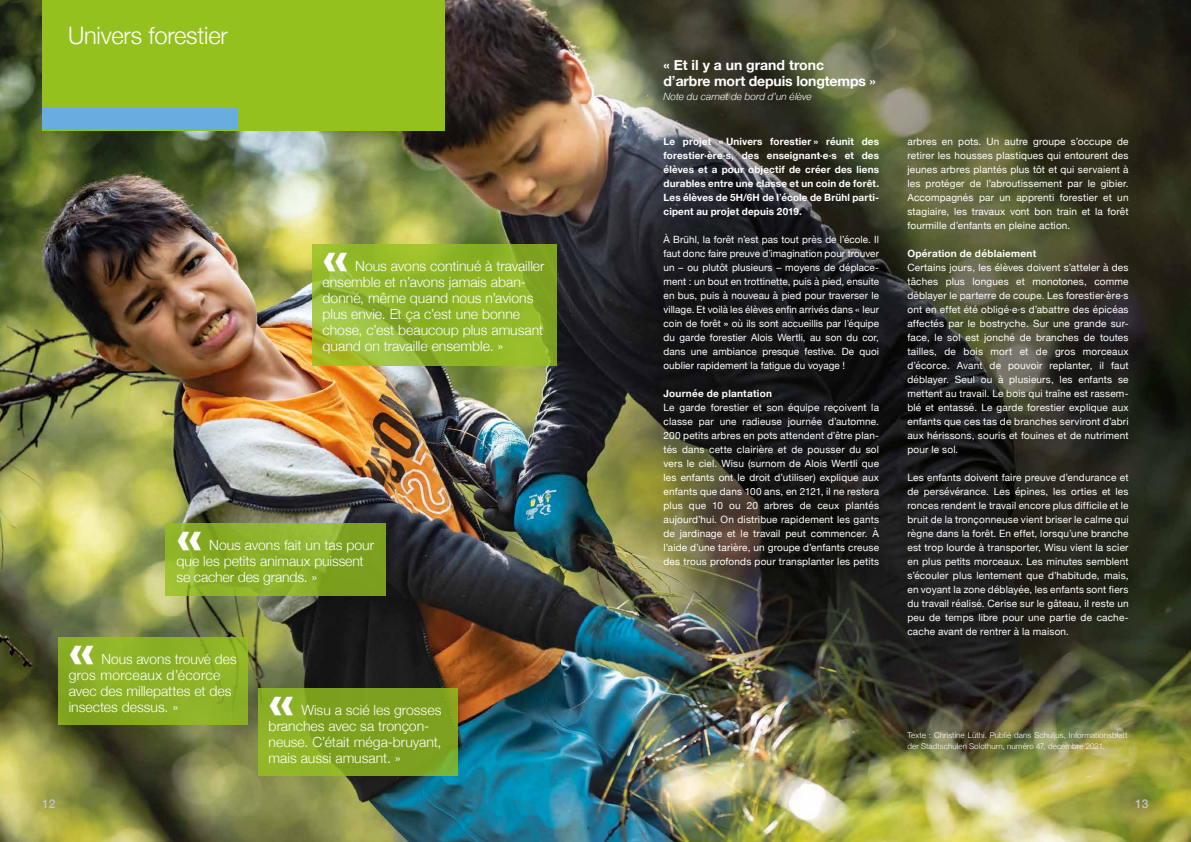
<style>
.page{position:relative;width:1191px;height:842px;background:#fff}
.page>*{position:absolute;margin:0;border:0;box-sizing:border-box;transform-origin:0 0}
.t1{font:700 48px "Univers";color:#fff}
.t2{font:300 24px "Helvetica Neue";letter-spacing:-.01em;color:#fff}
.t3{font:300 14px/16px "Helvetica Neue";color:#fff}
.t4{font:700 14px/16px "Helvetica Neue";letter-spacing:-.01em;color:#fff}
.t5{font:500 12px "Helvetica Neue";color:#c6c6c6}
.t6{font:10px/14px "Helvetica Neue";letter-spacing:.015em;color:#fff;text-align:justify}
.t7{font:700 10px/14px "Helvetica Neue";letter-spacing:.02em;color:#fff;text-align:justify}
.t8{font:italic 300 10px "Helvetica Neue";letter-spacing:.005em;color:#fff}
.t9{font:300 8px/11px "Helvetica Neue";letter-spacing:.015em;color:#fff}
.s1{font-weight:500}
</style>
<div class="page">
<img style="left:0;top:0;width:1191px;height:842px">
<div style="left:43px;top:0;width:402px;height:130px;background:#95c11f"></div>
<div style="left:43px;top:108px;width:195px;height:22px;background:#69acdf"></div>
<svg style="left:312px;top:244px;width:244px;height:122px;background:#91b62a"></svg>
<svg style="left:166px;top:523px;width:220px;height:72px;background:#89ac26"></svg>
<div style="left:58px;top:637px;width:190px;height:87px;background:linear-gradient(to right,#88ac23,#8fb428)"></div>
<svg style="left:258px;top:688px;width:200px;height:87px;background:#82a621"></svg>
<h2 class="t2" style="left:68px;top:17px;width:161px">Univers forestier</h2>
<h1 class="t1" style="left:322px;top:229px;width:28px">«</h1>
<h3 class="t3" style="left:322px;top:257px;width:224px;text-indent:33px">Nous avons continué à travailler ensemble et nʼavons jamais aban&shy;donné, même quand nous nʼavions plus envie. Et ça cʼest une bonne chose, cʼest beaucoup plus amusant quand on travaille ensemble. »</h3>
<h1 class="t1" style="left:176px;top:508px;width:28px">«</h1>
<h3 class="t3" style="left:176px;top:536px;width:199px;text-indent:33px">Nous avons fait un tas pour que les petits animaux puissent se cacher des grands. »</h3>
<h1 class="t1" style="left:69px;top:622px;width:28px">«</h1>
<h3 class="t3" style="left:69px;top:650px;width:169px;text-indent:33px">Nous avons trouvé des gros morceaux dʼécorce avec des millepattes et des insectes dessus. »</h3>
<h1 class="t1" style="left:269px;top:673px;width:28px">«</h1>
<h3 class="t3" style="left:269px;top:701px;width:174px;text-indent:33px">Wisu a scié les grosses branches avec sa tronçon&shy;neuse. Cʼétait méga-bruyant, mais aussi amusant. »</h3>
<h3 class="t4" style="left:663px;top:58px;width:214px">« Et il y a un grand tronc<br>dʼarbre mort depuis longtemps <span class="s1">»</span></h3>
<p class="t8" style="left:663px;top:89px;width:150px">Note du carnet de bord dʼun élève</p>
<p class="t7" style="left:663px;top:135px;width:217px">Le projet « Univers forestier » réunit des forestier·ère·s, des enseignant·e·s et des élèves et a pour objectif de créer des liens durables entre une classe et un coin de forêt.<br>Les élèves de 5H/6H de lʼécole de Brühl parti&shy;cipent au projet depuis 2019.</p>
<p class="t6" style="left:663px;top:233px;width:217px">À Brühl, la forêt nʼest pas tout près de lʼécole. Il faut donc faire preuve dʼimagination pour trouver un – ou plutôt plusieurs – moyens de déplace&shy;ment : un bout en trottinette, puis à pied, ensuite en bus, puis à nouveau à pied pour traverser le village. Et voilà les élèves enfin arrivés dans « leur coin de forêt <span class="s1">»</span> où ils sont accueillis par lʼéquipe du garde forestier Alois Wertli, au son du cor, dans une ambiance presque festive. De quoi oublier rapidement la fatigue du voyage !</p>
<p class="t7" style="left:663px;top:387px;width:110px">Journée de plantation</p>
<p class="t6" style="left:663px;top:401px;width:217px">Le garde forestier et son équipe reçoivent la classe par une radieuse journée dʼautomne.<br>200 petits arbres en pots attendent dʼêtre plan&shy;tés dans cette clairière et de pousser du sol vers le ciel. Wisu (surnom de Alois Wertli que les enfants ont le droit dʼutiliser) explique aux enfants que dans 100 ans, en 2121, il ne restera plus que 10 ou 20 arbres de ceux plantés aujourdʼhui. On distribue rapidement les gants de jardinage et le travail peut commencer. À lʼaide dʼune tarière, un groupe dʼenfants creuse des trous profonds pour transplanter les petits</p>
<p class="t6" style="left:907px;top:135px;width:223px">arbres en pots. Un autre groupe sʼoccupe de retirer les housses plastiques qui entourent des jeunes arbres plantés plus tôt et qui servaient à les protéger de lʼabroutissement par le gibier.<br>Accompagnés par un apprenti forestier et un stagiaire, les travaux vont bon train et la forêt fourmille dʼenfants en pleine action.</p>
<p class="t7" style="left:907px;top:247px;width:130px">Opération de déblaiement</p>
<p class="t6" style="left:907px;top:261px;width:223px">Certains jours, les élèves doivent sʼatteler à des tâches plus longues et monotones, comme déblayer le parterre de coupe. Les forestier·ère·s ont en effet été obligé·e·s dʼabattre des épicéas affectés par le bostryche. Sur une grande sur&shy;face, le sol est jonché de branches de toutes tailles, de bois mort et de gros morceaux dʼécorce. Avant de pouvoir replanter, il faut déblayer. Seul ou à plusieurs, les enfants se mettent au travail. Le bois qui traîne est rassem&shy;blé et entassé. Le garde forestier explique aux enfants que ces tas de branches serviront dʼabri aux hérissons, souris et fouines et de nutriment pour le sol.</p>
<p class="t6" style="left:907px;top:471px;width:223px">Les enfants doivent faire preuve dʼendurance et de persévérance. Les épines, les orties et les ronces rendent le travail encore plus difficile et le bruit de la tronçonneuse vient briser le calme qui règne dans la forêt. En effet, lorsquʼune branche est trop lourde à transporter, Wisu vient la scier en plus petits morceaux. Les minutes semblent sʼécouler plus lentement que dʼhabitude, mais, en voyant la zone déblayée, les enfants sont fiers du travail réalisé. Cerise sur le gâteau, il reste un peu de temps libre pour une partie de cache&shy;cache avant de rentrer à la maison.</p>
<p class="t9" style="left:907px;top:729px;width:221px">Texte : Christine Lüthi. Publié dans Schuljus, Informationsblatt der Stadtschulen Solothurn, numéro 47, decembre 2021.</p>
<p class="t5" style="left:42px;top:794px;width:15px">12</p>
<p class="t5" style="left:1135px;top:794px;width:15px">13</p>
</div>
